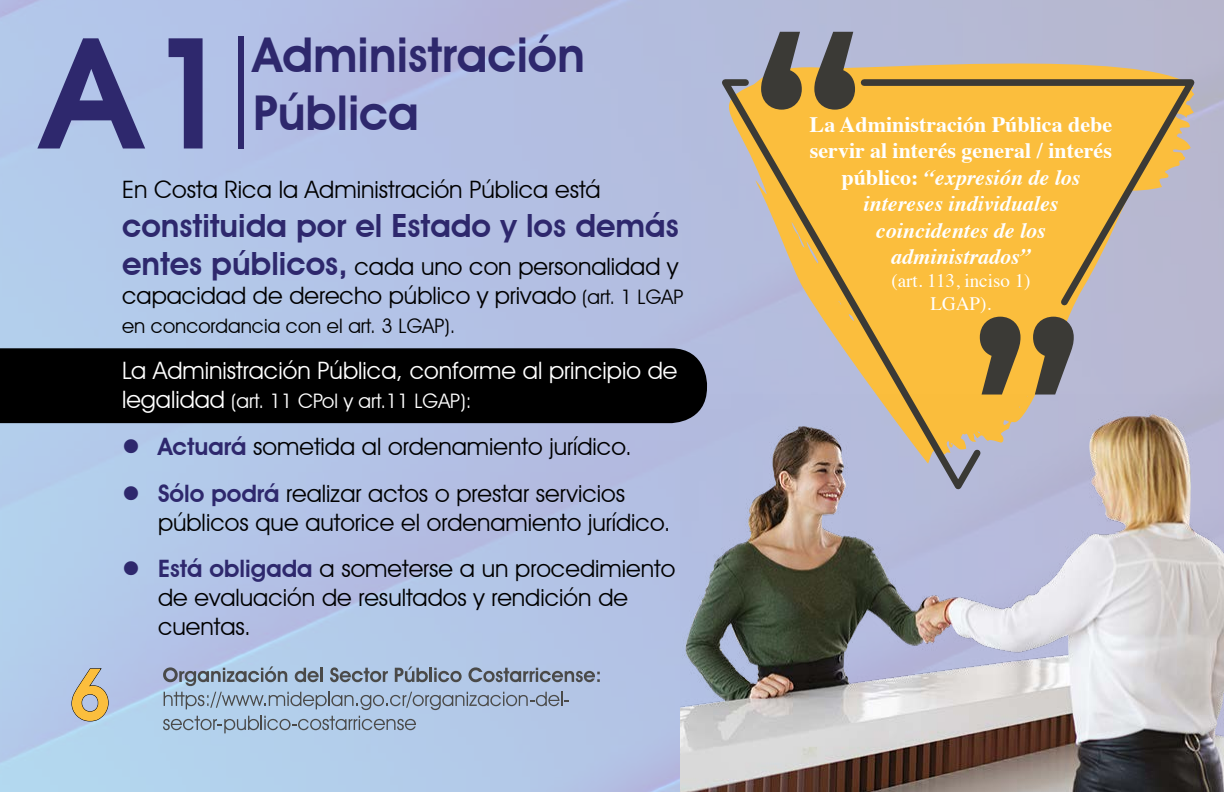
<style>
.page{position:relative;width:1224px;height:792px;background:#fff}
.page>*{position:absolute;margin:0;border:0;box-sizing:border-box;transform-origin:0 0}
.t1{font:700 150px "Avant Garde";color:#2e286d}
.t2{font:600 72px "Avant Garde IT Cby BT";color:#fbbe3d}
.t3{font:600 48px "Avant Garde IT Cby BT";color:#2e286d}
.t4{font:600 32px "Avant Garde IT Cby BT";color:#2e286d}
.t5{font:24px/28.8px "Avant Garde IT Cby BT";color:#000}
.t6{font:24px "Avant Garde IT Cby BT";color:#fff}
.t7{font:italic 700 22px/26.4px "Times";color:#fff;text-align:center}
.t8{font:20px "Avant Garde IT Cby BT";color:#fff}
.t9{font:20px "Avant Garde IT Cby BT";color:#000}
.t10{font:19px/22.8px "Times";color:#fff;text-align:center}
.s1{font-weight:600;font-size:32px;color:#2e286d}
.s2{font-size:20px}
.s3{font-size:24px}
.s4{color:#2e286d}
.s5{font-weight:600;color:#2e286d}
.s6{font-style:normal}
</style>
<div class="page">
<img style="left:0;top:0;width:1224px;height:792px">
<svg style="left:71px;top:668px;width:38px;height:54px;background:#a0b0d0"></svg>
<div style="left:0;top:348px;width:707px;height:75px;background:#000"></div>
<svg style="left:707px;top:48px;width:491px;height:346px;background:#c0b9bd"></svg>
<svg style="left:986px;top:76px;width:217px;height:235px;background:#dbb467"></svg>
<svg style="left:714px;top:76px;width:272px;height:318px;background:#deb76a"></svg>
<svg style="left:761px;top:32px;width:94px;height:78px;background:#766e5f"></svg>
<svg style="left:980px;top:317px;width:94px;height:77px;background:#816d44"></svg>
<img style="left:680px;top:394px;width:544px;height:398px">
<div style="left:238px;top:36px;width:5px;height:112px;background:#2e286d"></div>
<svg style="left:163px;top:666px;width:124px;height:20px;background:#91a3b7"></svg>
<svg style="left:295px;top:668px;width:24px;height:14px"></svg>
<hr style="left:320px;top:668px;width:3px;height:14px;background:#4a4a49">
<svg style="left:330px;top:667px;width:58px;height:15px"></svg>
<svg style="left:395px;top:666px;width:67px;height:16px"></svg>
<svg style="left:468px;top:667px;width:132px;height:15px;background:#8a95a9"></svg>
<svg style="left:164px;top:692px;width:405px;height:18px;background:#9db0c8"></svg>
<svg style="left:163px;top:716px;width:253px;height:17px;background:#9bb1c7"></svg>
<h1 class="t1" style="left:36px;top:-14px;width:195px">A1</h1>
<h3 class="t3" style="left:253px;top:27px;width:333px">Administración</h3>
<h3 class="t3" style="left:253px;top:84px;width:168px">Pública</h3>
<h2 class="t2" style="left:69px;top:651px;width:43px">6</h2>
<p class="t5" style="left:122px;top:175px;width:480px">En Costa Rica la Administración Pública está</p>
<h3 class="t4" style="left:122px;top:206px;width:558px">constituida por el Estado y los demás</h3>
<p class="t5" style="left:122px;top:252px;width:563px"><span class="s1">entes públicos,</span> cada uno con personalidad y capacidad de derecho público y privado <span class="s2">(art. 1 LGAP</span></p>
<p class="t9" style="left:122px;top:313px;width:335px">en concordancia con el art. 3 LGAP).</p>
<p class="t6" style="left:122px;top:356px;width:557px">La Administración Pública, conforme al principio de</p>
<p class="t8" style="left:122px;top:389px;width:351px"><span class="s3">legalidad</span> (art. 11 CPol y art.11 LGAP):</p>
<p class="t5" style="left:122px;top:432px;width:511px"><span class="s4">●</span> <span class="s5">Actuará</span> sometida al ordenamiento jurídico.</p>
<p class="t5" style="left:158px;top:479px;width:514px;text-indent:-36px"><span class="s4">●</span> <span class="s5">Sólo podrá</span> realizar actos o prestar servicios públicos que autorice el ordenamiento jurídico.</p>
<p class="t5" style="left:158px;top:554px;width:519px;text-indent:-36px"><span class="s4">●</span> <span class="s5">Está obligada</span> a someterse a un procedimiento de evaluación de resultados y rendición de cuentas.</p>
<p class="t7" style="left:810px;top:110px;width:304px"><span class="s6">La Administración Pública debe servir al interés general / interés público:</span> “expresión de los intereses individuales coincidentes de los administrados”</p>
<p class="t10" style="left:891px;top:267px;width:141px">(art. 113, inciso 1)<br>LGAP).</p>
</div>
